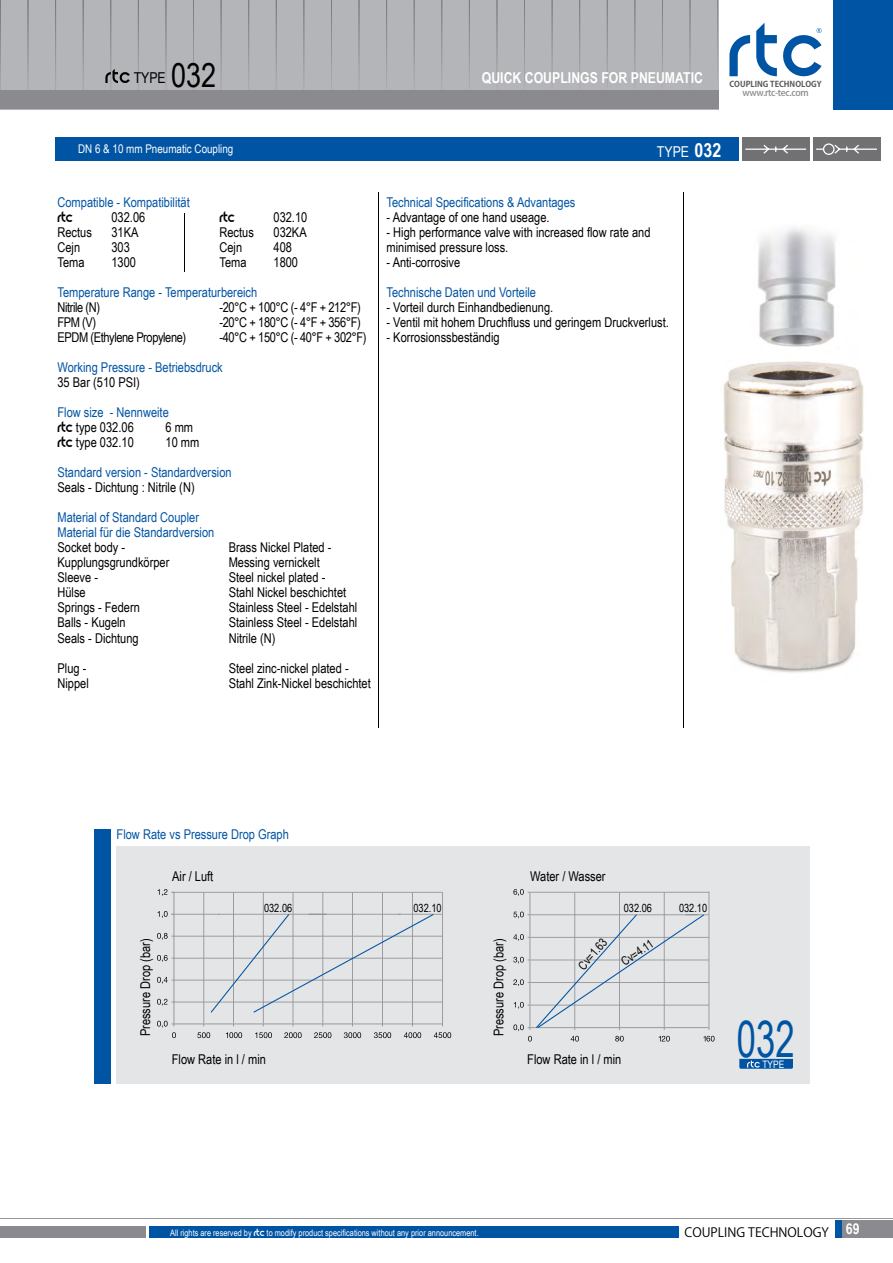
<style>
.page{position:relative;width:893px;height:1263px;background:#fff}
.page>*{position:absolute;margin:0;border:0;box-sizing:border-box;transform-origin:0 0}
.t1{font:50.1px "Arial Narrow";color:#0054a4;scale:.84 1}
.t2{font:700 15px "Arial Narrow";color:#fff}
.t3{font:15px "Arial Narrow";color:#fff}
.t4{font:15px "Arial Narrow";color:#000}
.t5{font:15px "Abode";color:#000}
.t6{font:13.5px/15px "Arial Narrow";color:#000}
.t7{font:13.5px/15px "Arial Narrow";color:#0054a4}
.t8{font:13.5px "Arial Narrow";letter-spacing:-.03em;color:#000}
.t9{font:12.75px "Koz Go Pr 6 N";color:#000}
.t10{font:12px "Arial Narrow";color:#fff}
.t11{font:12px "Arial Narrow";color:#000}
.t12{font:11.25px "Arial Narrow";color:#000}
.t13{font:10.35px "Arial Narrow";color:#fff}
.t14{font:500 9.15px "Koz Go Pr 6 N";letter-spacing:-.04em;color:#8b8a8e}
.t15{font:9px "Arial Narrow";color:#fff}
.t16{font:700 8.1px "Koz Go Pr 6 N";color:#58595b}
.s1{font-size:33px}
.s2{font-weight:700;font-size:19.5px}
.s3{font-family:"Abode";font-size:15px;color:#000}
.s4{color:#000}
.s5{font-family:"Abode";font-size:15px}
.s6{font-family:"Abode";font-size:10.5px}
</style>
<div class="page">
<div style="left:843px;top:1220px;width:50px;height:17px;background:#8b8a8e"></div>
<div style="left:0;top:1226px;width:146px;height:11px;background:#8b8a8e"></div>
<div style="left:149px;top:1226px;width:529px;height:11px;background:#0054a4"></div>
<div style="left:835px;top:1220px;width:7px;height:17px;background:#0054a4"></div>
<hr style="left:0;top:1218px;width:893px;height:1px;background:#97979b">
<div style="left:117px;top:846px;width:693px;height:238px;background:#e4e5e6"></div>
<div style="left:95px;top:829px;width:16px;height:255px;background:#0054a4"></div>
<svg style="left:739px;top:1059px;width:54px;height:10px"></svg>
<svg style="left:157px;top:889px;width:294px;height:149px"></svg>
<svg style="left:513px;top:889px;width:201px;height:152px"></svg>
<div style="left:742px;top:137px;width:67px;height:24px;background:#717073"></div>
<div style="left:813px;top:137px;width:67px;height:24px;background:#717073"></div>
<svg style="left:745px;top:144px;width:62px;height:10px"></svg>
<svg style="left:816px;top:143px;width:61px;height:12px"></svg>
<div style="left:55px;top:137px;width:684px;height:24px;background:#0054a4"></div>
<hr style="left:378px;top:192px;width:1px;height:535px;background:#000">
<hr style="left:683px;top:192px;width:1px;height:535px;background:#000">
<div style="left:690px;top:0;width:28px;height:91px;background:#b4b5b8"></div>
<div style="left:0;top:0;width:690px;height:91px;background:#b4b5b8"></div>
<div style="left:0;top:91px;width:718px;height:18px;background:#8b8a8e"></div>
<svg style="left:105px;top:69px;width:25px;height:15px"></svg>
<div style="left:833px;top:0;width:60px;height:109px;background:#0054a4"></div>
<svg style="left:729px;top:35px;width:21px;height:41px"></svg>
<svg style="left:756px;top:23px;width:65px;height:54px"></svg>
<hr style="left:184px;top:213px;width:1px;height:59px;background:#000">
<img style="left:723px;top:227px;width:141px;height:446px">
<p class="t4" style="left:134px;top:69px;width:84px">TYPE <span class="s1">032</span></p>
<p class="t2" style="left:482px;top:69px;width:223px">QUICK COUPLINGS FOR PNEUMATIC</p>
<p class="t16" style="left:729px;top:79px;width:94px">COUPLING TECHNOLOGY</p>
<p class="t14" style="left:743px;top:88px;width:68px">www.rtc-tec.com</p>
<p class="t10" style="left:78px;top:142px;width:157px">DN 6 &amp; 10 mm Pneumatic Coupling</p>
<p class="t3" style="left:657px;top:143px;width:66px">TYPE <span class="s2">032</span></p>
<p class="t7" style="left:386px;top:194px;width:190px">Technical Specifications &amp; Advantages</p>
<p class="t6" style="left:386px;top:209px;width:165px">- Advantage of one hand useage.</p>
<p class="t6" style="left:386px;top:224px;width:265px">- High performance valve with increased flow rate and minimised pressure loss.</p>
<p class="t6" style="left:386px;top:254px;width:75px">- Anti-corrosive</p>
<p class="t7" style="left:386px;top:284px;width:151px">Technische Daten und Vorteile</p>
<p class="t6" style="left:386px;top:299px;width:168px">- Vorteil durch Einhandbedienung.</p>
<p class="t6" style="left:386px;top:314px;width:284px">- Ventil mit hohem Druchfluss und geringem Druckverlust.</p>
<p class="t6" style="left:386px;top:329px;width:115px">- Korrosionssbeständig</p>
<p class="t7" style="left:57px;top:194px;width:134px">Compatible - Kompatibilität</p>
<p class="t5" style="left:57px;top:210px;width:17px">rtc</p>
<p class="t6" style="left:111px;top:209px;width:35px">032.06</p>
<p class="t5" style="left:219px;top:210px;width:17px">rtc</p>
<p class="t6" style="left:273px;top:209px;width:35px">032.10</p>
<p class="t6" style="left:57px;top:224px;width:36px">Rectus</p>
<p class="t6" style="left:111px;top:224px;width:29px">31KA</p>
<p class="t6" style="left:219px;top:224px;width:36px">Rectus</p>
<p class="t6" style="left:273px;top:224px;width:35px">032KA</p>
<p class="t6" style="left:57px;top:239px;width:24px">Cejn</p>
<p class="t6" style="left:111px;top:239px;width:20px">303</p>
<p class="t6" style="left:219px;top:239px;width:24px">Cejn</p>
<p class="t6" style="left:273px;top:239px;width:20px">408</p>
<p class="t6" style="left:57px;top:254px;width:29px">Tema</p>
<p class="t6" style="left:111px;top:254px;width:26px">1300</p>
<p class="t6" style="left:219px;top:254px;width:29px">Tema</p>
<p class="t6" style="left:273px;top:254px;width:26px">1800</p>
<p class="t7" style="left:57px;top:284px;width:201px">Temperature Range - Temperaturbereich</p>
<p class="t8" style="left:57px;top:299px;width:44px">Nitrile (N)</p>
<p class="t6" style="left:219px;top:299px;width:143px">-20°C + 100°C (- 4°F + 212°F)</p>
<p class="t6" style="left:57px;top:314px;width:40px">FPM (V)</p>
<p class="t6" style="left:219px;top:314px;width:143px">-20°C + 180°C (- 4°F + 356°F)</p>
<p class="t8" style="left:57px;top:329px;width:130px">EPDM (Ethylene Propylene)</p>
<p class="t8" style="left:219px;top:329px;width:149px">-40°C + 150°C (- 40°F + 302°F)</p>
<p class="t7" style="left:57px;top:359px;width:167px">Working Pressure - Betriebsdruck</p>
<p class="t6" style="left:57px;top:374px;width:84px">35 Bar (510 PSI)</p>
<p class="t7" style="left:57px;top:404px;width:113px">Flow size - Nennweite <span class="s3">rtc</span> <span class="s4">type 032.06</span></p>
<p class="t6" style="left:165px;top:419px;width:29px">6 mm</p>
<p class="t6" style="left:57px;top:434px;width:78px"><span class="s5">rtc</span> type 032.10</p>
<p class="t6" style="left:165px;top:434px;width:35px">10 mm</p>
<p class="t7" style="left:57px;top:464px;width:176px">Standard version - Standardversion</p>
<p class="t6" style="left:57px;top:479px;width:139px">Seals - Dichtung : Nitrile (N)</p>
<p class="t7" style="left:57px;top:509px;width:158px">Material of Standard Coupler<br>Material für die Standardversion</p>
<p class="t6" style="left:57px;top:539px;width:69px">Socket body -</p>
<p class="t6" style="left:229px;top:539px;width:104px">Brass Nickel Plated -</p>
<p class="t6" style="left:57px;top:554px;width:113px">Kupplungsgrundkörper</p>
<p class="t6" style="left:229px;top:554px;width:93px">Messing vernickelt</p>
<p class="t6" style="left:57px;top:569px;width:42px">Sleeve -</p>
<p class="t6" style="left:229px;top:569px;width:98px">Steel nickel plated -</p>
<p class="t6" style="left:57px;top:584px;width:30px">Hülse</p>
<p class="t6" style="left:229px;top:584px;width:119px">Stahl Nickel beschichtet</p>
<p class="t6" style="left:57px;top:599px;width:84px">Springs - Federn</p>
<p class="t6" style="left:229px;top:599px;width:130px">Stainless Steel - Edelstahl</p>
<p class="t6" style="left:57px;top:614px;width:70px">Balls - Kugeln</p>
<p class="t6" style="left:229px;top:614px;width:130px">Stainless Steel - Edelstahl</p>
<p class="t6" style="left:57px;top:630px;width:83px">Seals - Dichtung</p>
<p class="t6" style="left:229px;top:630px;width:48px">Nitrile (N)</p>
<p class="t6" style="left:57px;top:660px;width:30px">Plug -</p>
<p class="t6" style="left:229px;top:660px;width:121px">Steel zinc-nickel plated -</p>
<p class="t6" style="left:57px;top:675px;width:33px">Nippel</p>
<p class="t6" style="left:229px;top:675px;width:144px">Stahl Zink-Nickel beschichtet</p>
<p class="t7" style="left:117px;top:827px;width:174px">Flow Rate vs Pressure Drop Graph</p>
<p class="t6" style="left:172px;top:869px;width:43px">Air / Luft</p>
<p class="t6" style="left:530px;top:869px;width:77px">Water / Wasser</p>
<p class="t6" style="left:138px;top:1036px;width:99px;rotate:-90deg">Pressure Drop (bar)</p>
<p class="t12" style="left:264px;top:901px;width:30px">032.06</p>
<p class="t12" style="left:413px;top:901px;width:30px">032.10</p>
<p class="t12" style="left:624px;top:901px;width:30px">032.06</p>
<p class="t12" style="left:679px;top:901px;width:30px">032.10</p>
<p class="t6" style="left:172px;top:1051px;width:96px">Flow Rate in l / min</p>
<p class="t6" style="left:491px;top:1036px;width:99px;rotate:-90deg">Pressure Drop (bar)</p>
<p class="t11" style="left:575px;top:963px;width:38px;rotate:-49deg">Cv=1.63</p>
<p class="t11" style="left:619px;top:957px;width:38px;rotate:-34deg">Cv=4.11</p>
<p class="t6" style="left:527px;top:1051px;width:96px">Flow Rate in l / min</p>
<h1 class="t1" style="left:737px;top:1011px;width:70px">032</h1>
<p class="t13" style="left:762px;top:1058px;width:24px">TYPE</p>
<p class="t15" style="left:170px;top:1227px;width:310px">All rights are reserved by <span class="s6">rtc</span> to modify product specifications without any prior announcement.</p>
<p class="t9" style="left:684px;top:1225px;width:146px">COUPLING TECHNOLOGY</p>
<p class="t2" style="left:846px;top:1220px;width:15px">69</p>
</div>
